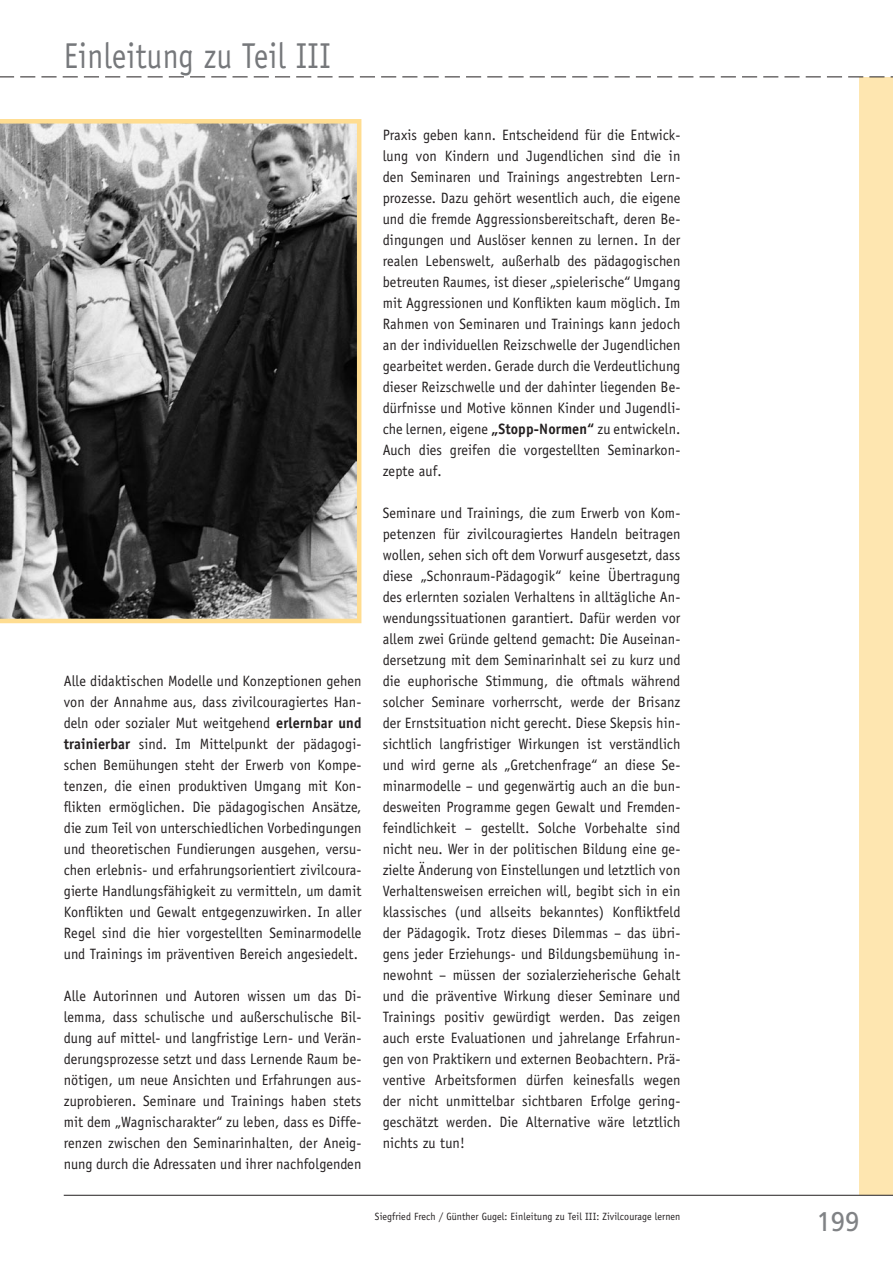
<style>
.page{position:relative;width:893px;height:1263px;background:#fff}
.page>*{position:absolute;margin:0;border:0;box-sizing:border-box;transform-origin:0 0}
.H_00__oben{font:36px "Officina Sans";letter-spacing:.015em;color:#76787b;scale:.85 1}
.t1{font:27px "Frutiger";color:#808285;scale:.95 1}
.text{font:15px/21px "Officina Sans";letter-spacing:.01em;color:#231f20;text-align:justify;scale:.95 1}
.t2{font:10.5px "Officina Sans";letter-spacing:.01em;color:#231f20;scale:.95 1}
.s1{font-weight:700}
</style>
<div class="page">
<div style="left:859px;top:77px;width:34px;height:1117px;background:#fee6b0"></div>
<svg style="left:0;top:76px;width:893px;height:1px"></svg>
<hr style="left:64px;top:1195px;width:829px;height:1px;background:#231f20">
<svg style="left:0;top:119px;width:361px;height:504px;background:#646361"></svg>
<p class="H_00__oben" style="left:64px;top:35px;width:315px">Einleitung zu Teil III</p>
<p class="text" style="left:64px;top:671px;width:315px">Alle didaktischen Modelle und Konzeptionen gehen von der Annahme aus, dass zivilcouragiertes Han&shy;deln oder sozialer Mut weitgehend <span class="s1">erlernbar und trainierbar</span> sind. Im Mittelpunkt der pädagogi&shy;schen Bemühungen steht der Erwerb von Kompe&shy;tenzen, die einen produktiven Umgang mit Kon&shy;flikten ermöglichen. Die pädagogischen Ansätze, die zum Teil von unterschiedlichen Vorbedingungen und theoretischen Fundierungen ausgehen, versu&shy;chen erlebnis- und erfahrungsorientiert zivilcoura&shy;gierte Handlungsfähigkeit zu vermitteln, um damit Konflikten und Gewalt entgegenzuwirken. In aller Regel sind die hier vorgestellten Seminarmodelle und Trainings im präventiven Bereich angesiedelt.</p>
<p class="text" style="left:64px;top:986px;width:315px">Alle Autorinnen und Autoren wissen um das Di&shy;lemma, dass schulische und außerschulische Bil&shy;dung auf mittel- und langfristige Lern- und Verän&shy;derungsprozesse setzt und dass Lernende Raum be&shy;nötigen, um neue Ansichten und Erfahrungen aus&shy;zuprobieren. Seminare und Trainings haben stets mit dem „Wagnischarakter“ zu leben, dass es Diffe&shy;renzen zwischen den Seminarinhalten, der Aneig&shy;nung durch die Adressaten und ihrer nachfolgenden</p>
<p class="text" style="left:383px;top:124px;width:315px">Praxis geben kann. Entscheidend für die Entwick&shy;lung von Kindern und Jugendlichen sind die in den Seminaren und Trainings angestrebten Lern&shy;prozesse. Dazu gehört wesentlich auch, die eigene und die fremde Aggressionsbereitschaft, deren Be&shy;dingungen und Auslöser kennen zu lernen. In der realen Lebenswelt, außerhalb des pädagogischen betreuten Raumes, ist dieser „spielerische“ Umgang mit Aggressionen und Konflikten kaum möglich. Im Rahmen von Seminaren und Trainings kann jedoch an der individuellen Reizschwelle der Jugendlichen gearbeitet werden. Gerade durch die Verdeutlichung dieser Reizschwelle und der dahinter liegenden Be&shy;dürfnisse und Motive können Kinder und Jugendli&shy;che lernen, eigene <span class="s1">„Stopp-Normen“</span> zu entwickeln.<br>Auch dies greifen die vorgestellten Seminarkon&shy;zepte auf.</p>
<p class="text" style="left:383px;top:502px;width:315px">Seminare und Trainings, die zum Erwerb von Kom&shy;petenzen für zivilcouragiertes Handeln beitragen wollen, sehen sich oft dem Vorwurf ausgesetzt, dass diese „Schonraum-Pädagogik“ keine Übertragung des erlernten sozialen Verhaltens in alltägliche An&shy;wendungssituationen garantiert. Dafür werden vor allem zwei Gründe geltend gemacht: Die Auseinan&shy;dersetzung mit dem Seminarinhalt sei zu kurz und die euphorische Stimmung, die oftmals während solcher Seminare vorherrscht, werde der Brisanz der Ernstsituation nicht gerecht. Diese Skepsis hin&shy;sichtlich langfristiger Wirkungen ist verständlich und wird gerne als „Gretchenfrage“ an diese Se&shy;minarmodelle – und gegenwärtig auch an die bun&shy;desweiten Programme gegen Gewalt und Fremden&shy;feindlichkeit – gestellt. Solche Vorbehalte sind nicht neu. Wer in der politischen Bildung eine ge&shy;zielte Änderung von Einstellungen und letztlich von Verhaltensweisen erreichen will, begibt sich in ein klassisches (und allseits bekanntes) Konfliktfeld der Pädagogik. Trotz dieses Dilemmas – das übri&shy;gens jeder Erziehungs- und Bildungsbemühung in&shy;newohnt – müssen der sozialerzieherische Gehalt und die präventive Wirkung dieser Seminare und Trainings positiv gewürdigt werden. Das zeigen auch erste Evaluationen und jahrelange Erfahrun&shy;gen von Praktikern und externen Beobachtern. Prä&shy;ventive Arbeitsformen dürfen keinesfalls wegen der nicht unmittelbar sichtbaren Erfolge gering&shy;geschätzt werden. Die Alternative wäre letztlich nichts zu tun!</p>
<p class="t2" style="left:375px;top:1211px;width:323px">Siegfried Frech / Günther Gugel: Einleitung zu Teil III: Zivilcourage lernen</p>
<h2 class="t1" style="left:816px;top:1206px;width:47px">199</h2>
</div>
